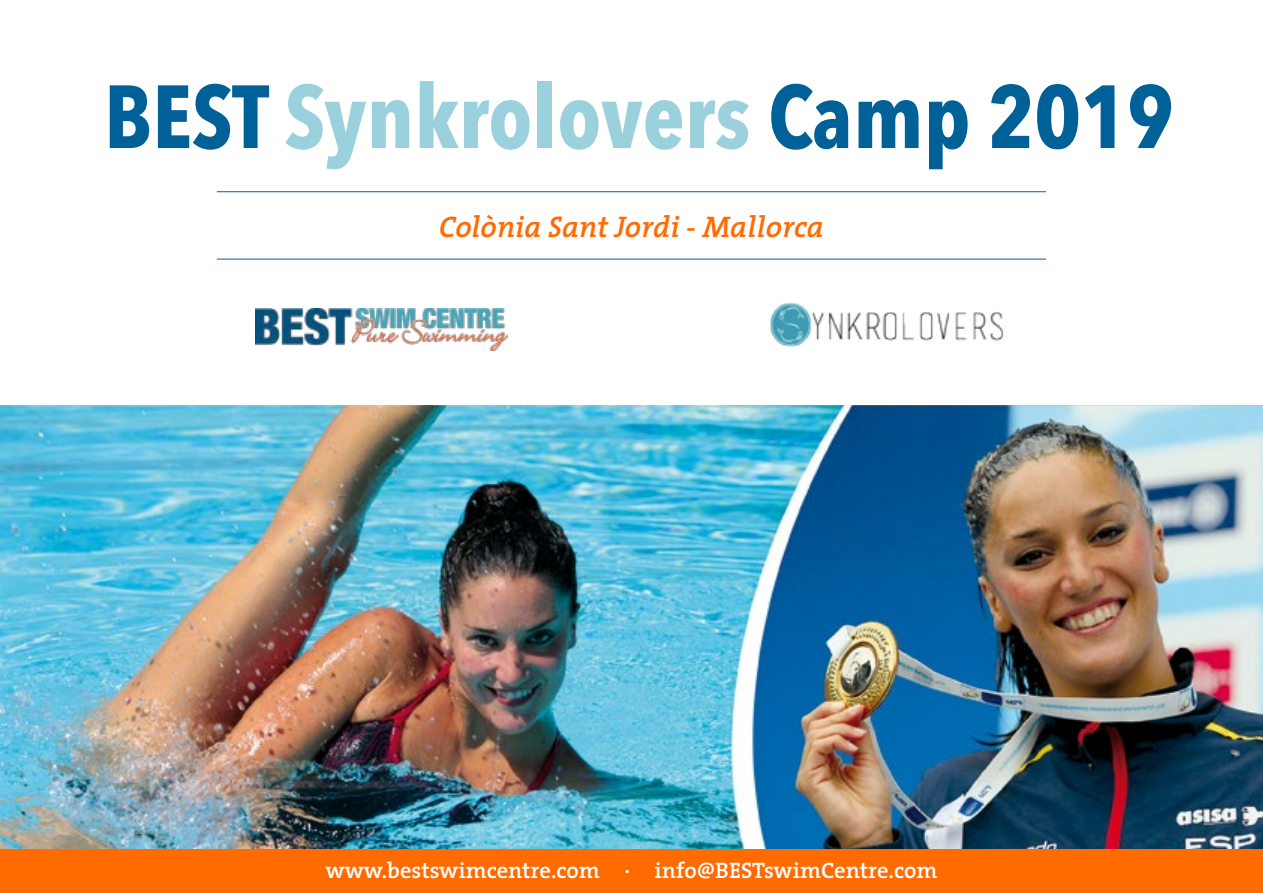
<style>
.page{position:relative;width:1263px;height:893px;background:#fff}
.page>*{position:absolute;margin:0;border:0;box-sizing:border-box;transform-origin:0 0}
.t1{font:700 88.5px "Avenir Next Condensed";color:#006098}
.t2{font:italic 600 30px "The Serif";color:#ff6b00}
.t3{font:600 22.5px "The Serif";color:#fff}
.s1{color:#9ad1dc}
</style>
<div class="page">
<img style="left:0;top:405px;width:1263px;height:447px">
<div style="left:0;top:849px;width:1262px;height:44px;background:#ff6b00"></div>
<hr style="left:217px;top:259px;width:829px;height:1px;background:#006098">
<hr style="left:217px;top:191px;width:829px;height:1px;background:#006098">
<img style="left:255px;top:308px;width:252px;height:42px">
<img style="left:770px;top:303px;width:234px;height:44px">
<h1 class="t1" style="left:104px;top:60px;width:1071px">BEST <span class="s1">Synkrolovers</span> Camp 2019</h1>
<h2 class="t2" style="left:439px;top:201px;width:387px">Colònia Sant Jordi - Mallorca</h2>
<p class="t3" style="left:325px;top:851px;width:613px">www.bestswimcentre.com · info@BESTswimCentre.com</p>
</div>
